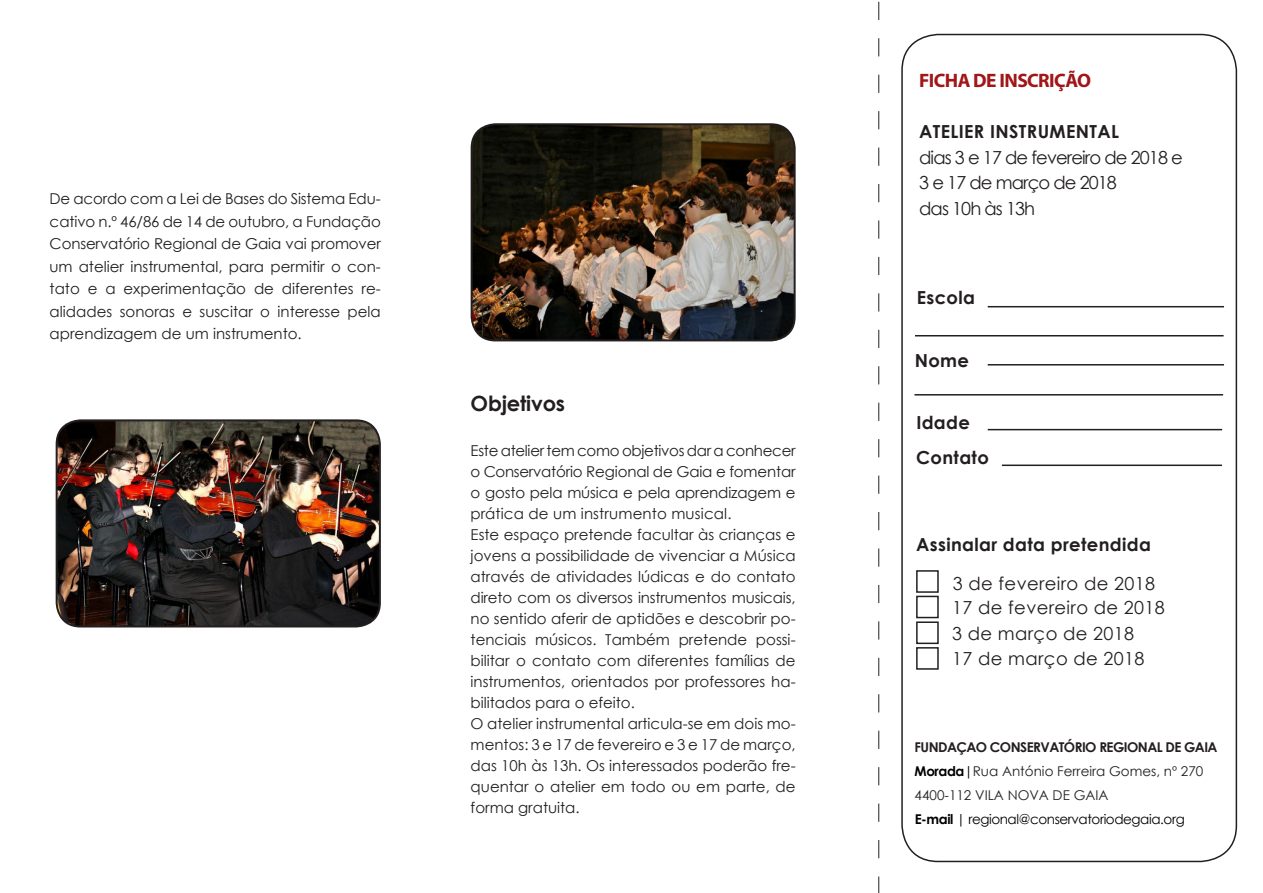
<style>
.page{position:relative;width:1263px;height:893px;background:#fff}
.page>*{position:absolute;margin:0;border:0;box-sizing:border-box;transform-origin:0 0}
.t1{font:700 21px "Century Gothic";letter-spacing:-.01em;color:#231f20}
.t2{font:700 19.5px "Myriad Pro";letter-spacing:-.03em;color:#a01619}
.t3{font:18px "Century Gothic";letter-spacing:.02em;color:#231f20}
.t4{font:700 18px "Century Gothic";letter-spacing:.02em;color:#231f20}
.t5{font:18px "Century Gothic";letter-spacing:-.05em;color:#231f20}
.t6{font:15px/21px "Century Gothic";color:#231f20;text-align:justify}
.t7{font:13.5px "Century Gothic";color:#231f20}
.t8{font:13.5px "Century Gothic";letter-spacing:-.03em;color:#000}
.t9{font:700 13.5px "Century Gothic";letter-spacing:-.04em;color:#231f20}
.s1{font-weight:700;color:#000}
.s2{color:#000}
.s3{font-weight:700}
</style>
<div class="page">
<div style="left:901px;top:34px;width:336px;height:828px;border:2px solid #231f20;border-radius:36px"></div>
<svg style="left:878px;top:2px;width:1px;height:891px"></svg>
<img style="left:57px;top:420px;width:323px;height:206px">
<div style="left:56px;top:419px;width:325px;height:208px;border:2px solid #231f20;border-radius:24px"></div>
<img style="left:472px;top:126px;width:323px;height:214px">
<div style="left:471px;top:123px;width:325px;height:218px;border:2px solid #231f20;border-radius:24px"></div>
<hr style="left:914px;top:394px;width:309px;height:2px;background:#231f20">
<hr style="left:915px;top:335px;width:308px;height:1px;background:#231f20">
<hr style="left:988px;top:306px;width:236px;height:1px;background:#231f20">
<hr style="left:988px;top:364px;width:236px;height:2px;background:#231f20">
<hr style="left:988px;top:429px;width:234px;height:1px;background:#231f20">
<hr style="left:1002px;top:465px;width:220px;height:1px;background:#231f20">
<div style="left:916px;top:570px;width:23px;height:23px;border:2px solid #231f20"></div>
<div style="left:916px;top:596px;width:23px;height:22px;border:2px solid #231f20"></div>
<div style="left:916px;top:621px;width:23px;height:23px;border:2px solid #231f20"></div>
<div style="left:916px;top:647px;width:23px;height:23px;border:2px solid #231f20"></div>
<p class="t6" style="left:50px;top:187px;width:333px;line-height:22.5px">De acordo com a Lei de Bases do Sistema Edu&shy;cativo n.º 46/86 de 14 de outubro, a Fundação Conservatório Regional de Gaia vai promover um atelier instrumental, para permitir o con&shy;tato e a experimentação de diferentes re&shy;alidades sonoras e suscitar o interesse pela aprendizagem de um instrumento.</p>
<p class="t1" style="left:471px;top:388px;width:96px">Objetivos</p>
<p class="t6" style="left:471px;top:440px;width:326px">Este atelier tem como objetivos dar a conhecer o Conservatório Regional de Gaia e fomentar o gosto pela música e pela aprendizagem e prática de um instrumento musical.</p>
<p class="t6" style="left:471px;top:524px;width:326px">Este espaço pretende facultar às crianças e jovens a possibilidade de vivenciar a Música através de atividades lúdicas e do contato direto com os diversos instrumentos musicais, no sentido aferir de aptidões e descobrir po&shy;tenciais músicos. Também pretende possi&shy;bilitar o contato com diferentes famílias de instrumentos, orientados por professores ha&shy;bilitados para o efeito.</p>
<p class="t6" style="left:471px;top:713px;width:326px">O atelier instrumental articula-se em dois mo&shy;mentos: 3 e 17 de fevereiro e 3 e 17 de março, das 10h às 13h. Os interessados poderão fre&shy;quentar o atelier em todo ou em parte, de forma gratuita.</p>
<p class="t2" style="left:919px;top:68px;width:173px">FICHA DE INSCRIÇÃO</p>
<p class="t4" style="left:919px;top:118px;width:201px">ATELIER INSTRUMENTAL</p>
<p class="t5" style="left:919px;top:145px;width:265px">dias 3 e 17 de fevereiro de 2018 e</p>
<p class="t5" style="left:919px;top:170px;width:199px">3 e 17 de março de 2018</p>
<p class="t5" style="left:919px;top:196px;width:117px">das 10h às 13h</p>
<p class="t4" style="left:917px;top:284px;width:60px">Escola</p>
<p class="t4" style="left:915px;top:347px;width:56px">Nome</p>
<p class="t4" style="left:916px;top:408px;width:55px">Idade</p>
<p class="t4" style="left:916px;top:444px;width:74px">Contato</p>
<p class="t4" style="left:916px;top:530px;width:236px">Assinalar data pretendida</p>
<p class="t3" style="left:953px;top:571px;width:204px">3 de fevereiro de 2018</p>
<p class="t3" style="left:952px;top:595px;width:214px">17 de fevereiro de 2018</p>
<p class="t3" style="left:952px;top:620px;width:184px">3 de março de 2018</p>
<p class="t3" style="left:952px;top:646px;width:194px">17 de março de 2018</p>
<p class="t9" style="left:915px;top:737px;width:304px">FUNDAÇAO CONSERVATÓRIO REGIONAL DE GAIA</p>
<p class="t7" style="left:915px;top:761px;width:290px"><span class="s1">Morada</span><span class="s2">|</span>Rua António Ferreira Gomes, nº 270</p>
<p class="t7" style="left:915px;top:785px;width:195px">4400-112 VILA NOVA DE GAIA</p>
<p class="t8" style="left:915px;top:809px;width:272px"><span class="s3">E-mail</span> | regional@conservatoriodegaia.org</p>
</div>
